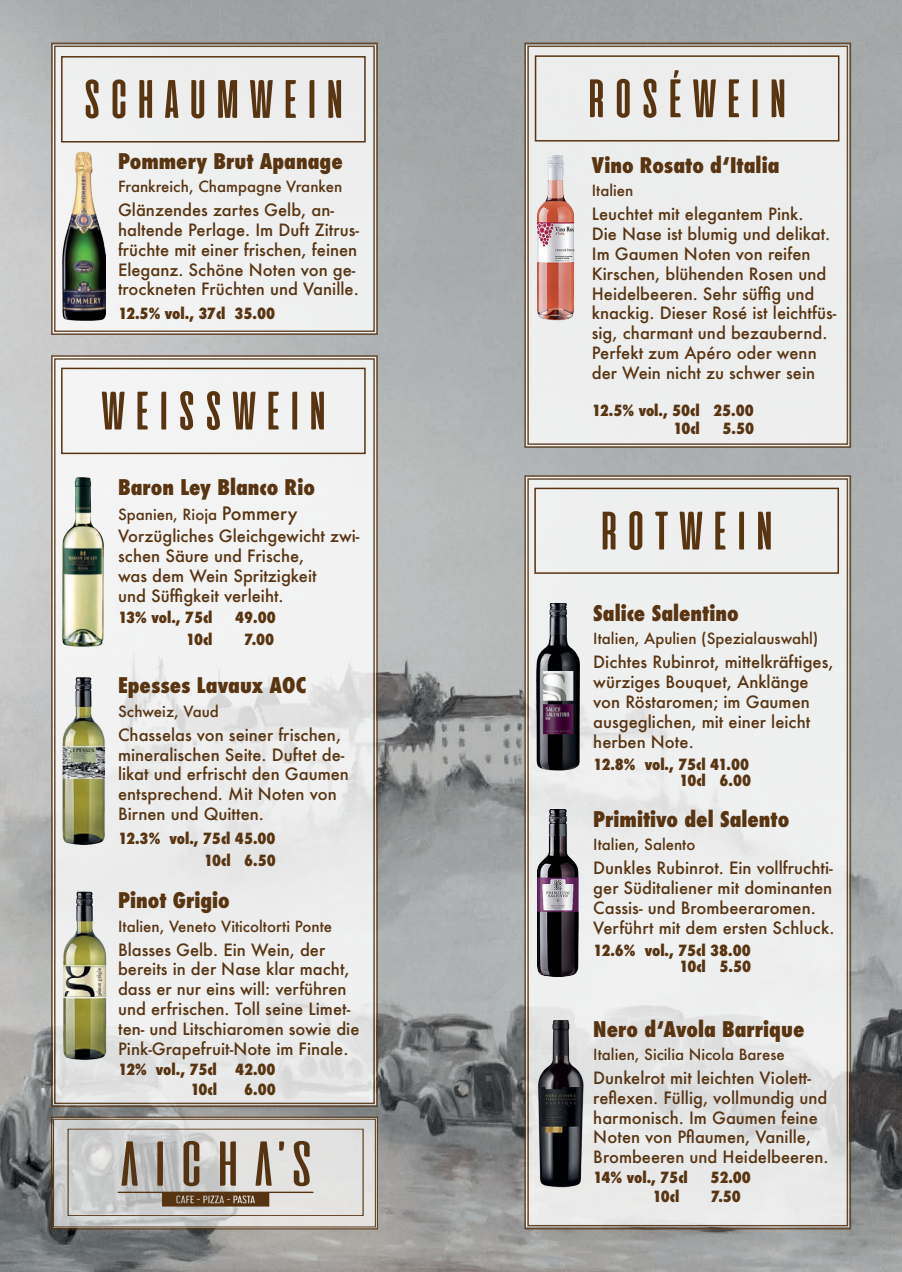
<style>
.page{position:relative;width:902px;height:1272px;background:#fff}
.page>*{position:absolute;margin:0;border:0;box-sizing:border-box;transform-origin:0 0}
.t1{font:700 54px "Alienscows";color:#583411}
.t2{font:800 condensed 21px "Futura";color:#583411}
.t3{font:500 16.5px/19.8px "Futura";color:#583411}
.t4{font:800 condensed 15px "Futura";color:#583411}
.t5{font:500 15px "Futura";color:#583411}
.s1{font-size:18px}
</style>
<div class="page">
<img style="left:0;top:0;width:901px;height:1271px">
<svg style="left:51px;top:1116px;width:327px;height:113px;background:#c0bbb5"></svg>
<div style="left:53px;top:1118px;width:323px;height:109px;border:1px solid #573411"></div>
<div style="left:50px;top:42px;width:328px;height:294px;background:#eeefef"></div>
<div style="left:54px;top:46px;width:321px;height:286px;border:1px solid #583411"></div>
<div style="left:61px;top:56px;width:304px;height:86px;border:2px solid #583411"></div>
<div style="left:523px;top:42px;width:328px;height:406px;background:#ededee"></div>
<div style="left:527px;top:46px;width:321px;height:399px;border:1px solid #583411"></div>
<img style="left:63px;top:151px;width:42px;height:169px">
<svg style="left:50px;top:354px;width:328px;height:753px"></svg>
<div style="left:61px;top:367px;width:304px;height:87px;border:2px solid #583411"></div>
<img style="left:63px;top:477px;width:40px;height:169px">
<img style="left:61px;top:676px;width:45px;height:168px">
<img style="left:63px;top:890px;width:44px;height:169px">
<div style="left:534px;top:55px;width:305px;height:86px;border:2px solid #583411"></div>
<img style="left:536px;top:156px;width:38px;height:165px">
<svg style="left:523px;top:474px;width:328px;height:756px"></svg>
<div style="left:534px;top:487px;width:304px;height:87px;border:2px solid #583411"></div>
<img style="left:536px;top:604px;width:43px;height:166px">
<img style="left:537px;top:809px;width:41px;height:167px">
<img style="left:537px;top:1019px;width:47px;height:168px">
<p class="t1" style="left:79px;top:71px;width:271px">SCHAUMWEIN</p>
<p class="t2" style="left:118px;top:147px;width:226px">Pommery Brut Apanage</p>
<p class="t5" style="left:118px;top:176px;width:226px">Frankreich, Champagne Vranken</p>
<p class="t3" style="left:118px;top:200px;width:242px">Glänzendes zartes Gelb, an&shy;haltende Perlage. Im Duft Zitrus&shy;früchte mit einer frischen, feinen<br>Eleganz. Schöne Noten von ge&shy;trockneten Früchten und Vanille.</p>
<p class="t4" style="left:118px;top:303px;width:158px">12.5% vol., 37cl 35.00</p>
<p class="t1" style="left:96px;top:382px;width:236px">WEISSWEIN</p>
<p class="t2" style="left:118px;top:472px;width:198px">Baron Ley Blanco Rio</p>
<p class="t5" style="left:118px;top:504px;width:181px">Spanien, Rioja <span class="s1">Pommery</span></p>
<p class="t3" style="left:118px;top:526px;width:243px">Vorzügliches Gleichgewicht zwi&shy;schen Säure und Frische,</p>
<p class="t3" style="left:118px;top:565px;width:200px">was dem Wein Spritzigkeit</p>
<p class="t3" style="left:118px;top:585px;width:167px">und Süffigkeit verleiht.</p>
<p class="t4" style="left:186px;top:629px;width:28px">10cl</p>
<p class="t4" style="left:244px;top:629px;width:32px">7.00</p>
<p class="t2" style="left:118px;top:671px;width:190px">Epesses Lavaux AOC</p>
<p class="t5" style="left:118px;top:700px;width:102px">Schweiz, Vaud</p>
<p class="t3" style="left:118px;top:724px;width:232px">Chasselas von seiner frischen, mineralischen Seite. Duftet de&shy;likat und erfrischt den Gaumen entsprechend. Mit Noten von<br>Birnen und Quitten.</p>
<p class="t4" style="left:118px;top:828px;width:159px">12.3% vol., 75cl 45.00</p>
<p class="t4" style="left:118px;top:607px;width:96px">13% vol., 75cl</p>
<p class="t4" style="left:235px;top:607px;width:42px">49.00</p>
<p class="t4" style="left:204px;top:850px;width:73px">10cl 6.50</p>
<p class="t2" style="left:118px;top:886px;width:113px">Pinot Grigio</p>
<p class="t5" style="left:118px;top:915px;width:216px">Italien, Veneto Viticoltorti Ponte</p>
<p class="t3" style="left:118px;top:939px;width:243px">Blasses Gelb. Ein Wein, der bereits in der Nase klar macht, dass er nur eins will: verführen und erfrischen. Toll seine Limet&shy;ten- und Litschiaromen sowie die<br>Pink-Grapefruit-Note im Finale.</p>
<p class="t4" style="left:118px;top:1058px;width:159px">12% vol., 75cl 42.00</p>
<p class="t4" style="left:190px;top:1078px;width:28px">10cl</p>
<p class="t4" style="left:244px;top:1078px;width:33px">6.00</p>
<p class="t1" style="left:583px;top:70px;width:210px">ROSÉWEIN</p>
<p class="t2" style="left:591px;top:151px;width:189px">Vino Rosato d‘Italia</p>
<p class="t5" style="left:591px;top:180px;width:43px">Italien</p>
<p class="t3" style="left:591px;top:204px;width:246px">Leuchtet mit elegantem Pink.<br>Die Nase ist blumig und delikat.<br>Im Gaumen Noten von reifen<br>Kirschen, blühenden Rosen und<br>Heidelbeeren. Sehr süffig und knackig. Dieser Rosé ist leichtfüs&shy;sig, charmant und bezaubernd.<br>Perfekt zum Apéro oder wenn der Wein nicht zu schwer sein</p>
<p class="t4" style="left:591px;top:400px;width:164px">12.5% vol., 50cl 25.00</p>
<p class="t4" style="left:673px;top:418px;width:28px">10cl</p>
<p class="t4" style="left:722px;top:418px;width:33px">5.50</p>
<p class="t1" style="left:595px;top:502px;width:183px">ROTWEIN</p>
<p class="t2" style="left:593px;top:599px;width:147px">Salice Salentino</p>
<p class="t5" style="left:593px;top:628px;width:227px">Italien, Apulien (Spezialauswahl)</p>
<p class="t3" style="left:593px;top:652px;width:242px">Dichtes Rubinrot, mittelkräftiges, würziges Bouquet, Anklänge von Röstaromen; im Gaumen ausgeglichen, mit einer leicht herben Note.</p>
<p class="t4" style="left:593px;top:754px;width:157px">12.8% vol., 75cl 41.00</p>
<p class="t2" style="left:593px;top:804px;width:197px">Primitivo del Salento</p>
<p class="t5" style="left:593px;top:834px;width:104px">Italien, Salento</p>
<p class="t3" style="left:593px;top:857px;width:243px">Dunkles Rubinrot. Ein vollfruchti&shy;ger Süditaliener mit dominanten Cassis- und Brombeeraromen.<br>Verführt mit dem ersten Schluck.</p>
<p class="t4" style="left:593px;top:939px;width:159px">12.6% vol., 75cl 38.00</p>
<p class="t4" style="left:679px;top:770px;width:73px">10cl 6.00</p>
<p class="t4" style="left:679px;top:956px;width:73px">10cl 5.50</p>
<p class="t2" style="left:593px;top:1014px;width:213px">Nero d‘Avola Barrique</p>
<p class="t5" style="left:593px;top:1044px;width:193px">Italien, Sicilia Nicola Barese</p>
<p class="t3" style="left:593px;top:1067px;width:237px">Dunkelrot mit leichten Violett&shy;reflexen. Füllig, vollmundig und harmonisch. Im Gaumen feine<br>Noten von Pflaumen, Vanille,<br>Brombeeren und Heidelbeeren.</p>
<p class="t4" style="left:593px;top:1167px;width:96px">14% vol., 75cl</p>
<p class="t4" style="left:710px;top:1167px;width:42px">52.00</p>
<p class="t4" style="left:652px;top:1186px;width:28px">10cl</p>
<p class="t4" style="left:710px;top:1186px;width:32px">7.50</p>
</div>
